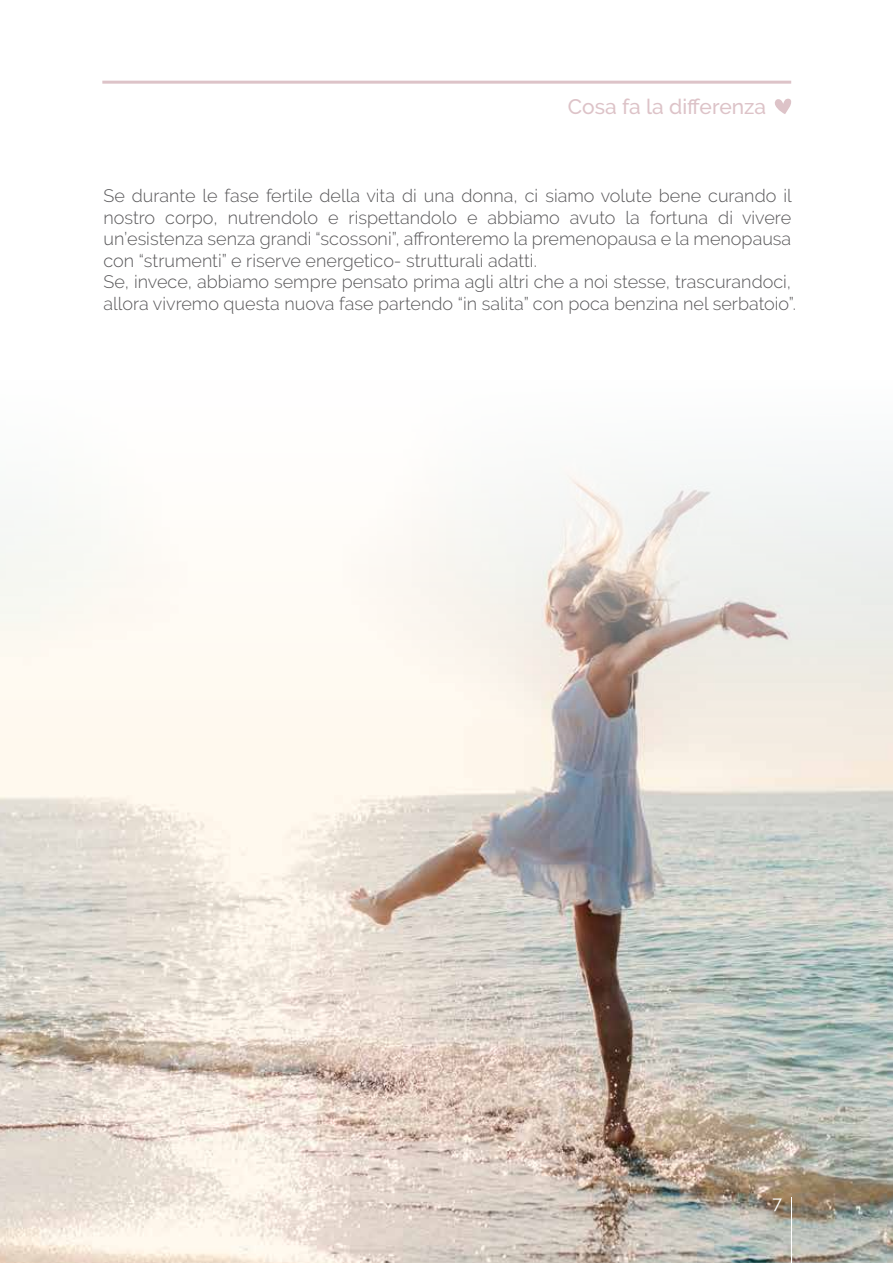
<style>
.page{position:relative;width:893px;height:1263px;background:#fff}
.page>*{position:absolute;margin:0;border:0;box-sizing:border-box;transform-origin:0 0}
.t1{font:500 21px "Raleway";color:#ddc3c8}
.t2{font:300 18px/21.6px "Raleway";color:#59585a}
.t3{font:18px "Raleway";color:#fff}
</style>
<div class="page">
<img style="left:0;top:757px;width:893px;height:506px">
<hr style="left:102px;top:81px;width:689px;height:3px;background:#ddc3c8">
<svg style="left:775px;top:98px;width:16px;height:16px"></svg>
<svg style="left:0;top:465px;width:893px;height:292px"></svg>
<hr style="left:791px;top:1197px;width:1px;height:66px;background:#fff">
<p class="t1" style="left:568px;top:94px;width:200px">Cosa fa la differenza</p>
<p class="t2" style="left:104px;top:185px;width:694px">Se durante le fase fertile della vita di una donna, ci siamo volute bene curando il nostro corpo, nutrendolo e rispettandolo e abbiamo avuto la fortuna di vivere un’esistenza senza grandi “scossoni”, affronteremo la premenopausa e la menopausa con “strumenti” e riserve energetico- strutturali adatti.<br>Se, invece, abbiamo sempre pensato prima agli altri che a noi stesse, trascurandoci, allora vivremo questa nuova fase partendo “in salita” con poca benzina nel serbatoio”.</p>
<p class="t3" style="left:772px;top:1192px;width:11px">7</p>
</div>
